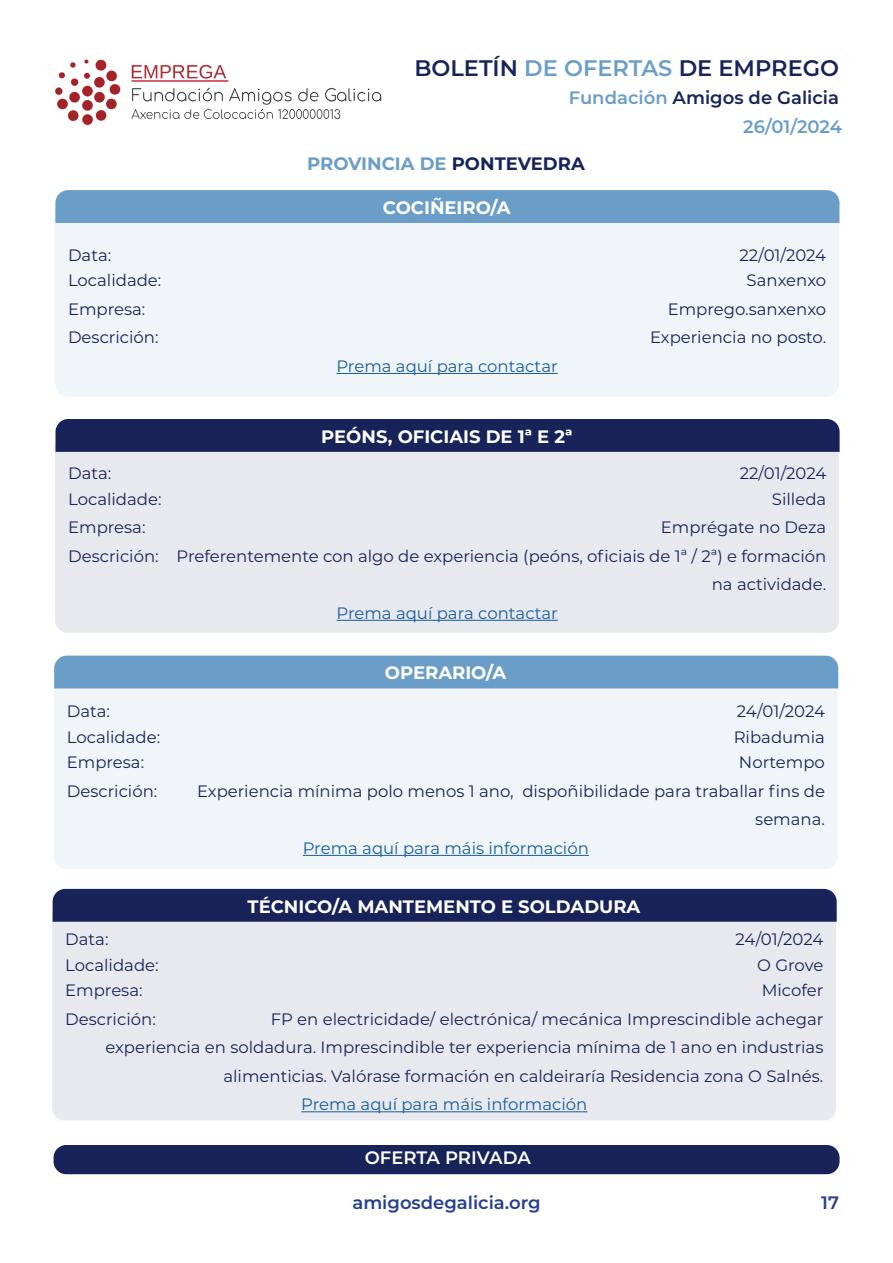
<style>
.page{position:relative;width:893px;height:1263px;background:#fff}
.page>*{position:absolute;margin:0;border:0;box-sizing:border-box;transform-origin:0 0}
.t1{font:600 22.5px "Montserrat";color:#172359}
.t2{font:700 18px "Montserrat";color:#fff}
.t3{font:600 18px/29.5px "Montserrat";color:#6a9dc8;text-align:right}
.t4{font:600 18px "Montserrat";color:#253f8e}
.t5{font:700 18px "Montserrat";color:#6a9dc8}
.t6{font:600 18px "Montserrat";letter-spacing:-.005em;color:#fff}
.t7{font:16.5px/28.5px "Montserrat";color:#172359;text-align:right}
.t8{font:16.5px "Montserrat";color:#175d9e}
.s1{color:#6a9dc8}
.s2{color:#172359}
</style>
<div class="page">
<img style="left:55px;top:59px;width:327px;height:66px">
<div style="left:54px;top:1145px;width:785px;height:29px;background:#172359;border-radius:13px"></div>
<div style="left:54px;top:688px;width:784px;height:181px;background:#f0f5f9"></div>
<div style="left:55px;top:443px;width:784px;height:190px;background:#e8e9ee"></div>
<div style="left:54px;top:656px;width:784px;height:32px;background:#6a9dc8"></div>
<div style="left:56px;top:419px;width:784px;height:33px;background:#172359"></div>
<hr style="left:303px;top:855px;width:286px;height:1px;background:#175d9e">
<hr style="left:337px;top:620px;width:221px;height:1px;background:#175d9e">
<div style="left:55px;top:223px;width:784px;height:174px;background:#f0f5f9"></div>
<div style="left:55px;top:190px;width:784px;height:33px;background:#6a9dc8"></div>
<hr style="left:336px;top:373px;width:222px;height:1px;background:#175d9e">
<div style="left:52px;top:913px;width:784px;height:207px;background:#e8e9ee"></div>
<div style="left:53px;top:889px;width:784px;height:33px;background:#172359"></div>
<hr style="left:301px;top:1111px;width:286px;height:1px;background:#175d9e">
<h1 class="t1" style="left:414px;top:52px;width:426px">BOLETÍN <span class="s1">DE OFERTAS</span> DE EMPREGO</h1>
<p class="t3" style="left:569px;top:82px;width:275px">Fundación <span class="s2">Amigos de Galicia<br></span>26/01/2024</p>
<p class="t5" style="left:307px;top:150px;width:279px">PROVINCIA DE <span class="s2">PONTEVEDRA</span></p>
<p class="t2" style="left:383px;top:195px;width:129px">COCIÑEIRO/A</p>
<p class="t7" style="left:68px;top:240px;width:45px">Data:</p>
<p class="t7" style="left:740px;top:240px;width:88px">22/01/2024</p>
<p class="t7" style="left:68px;top:266px;width:95px">Localidade:</p>
<p class="t7" style="left:747px;top:266px;width:81px">Sanxenxo</p>
<p class="t7" style="left:68px;top:294px;width:79px">Empresa:</p>
<p class="t7" style="left:668px;top:294px;width:160px">Emprego.sanxenxo</p>
<p class="t7" style="left:68px;top:323px;width:92px">Descrición:</p>
<p class="t7" style="left:650px;top:323px;width:178px">Experiencia no posto.</p>
<p class="t8" style="left:336px;top:355px;width:223px">Prema aquí para contactar</p>
<p class="t2" style="left:321px;top:423px;width:253px">PEÓNS, OFICIAIS DE 1ª E 2ª</p>
<p class="t7" style="left:68px;top:458px;width:45px">Data:</p>
<p class="t7" style="left:740px;top:458px;width:88px">22/01/2024</p>
<p class="t7" style="left:68px;top:484px;width:95px">Localidade:</p>
<p class="t7" style="left:772px;top:484px;width:56px">Silleda</p>
<p class="t7" style="left:68px;top:512px;width:79px">Empresa:</p>
<p class="t7" style="left:661px;top:512px;width:167px">Emprégate no Deza</p>
<p class="t7" style="left:68px;top:541px;width:760px">Descrición: Preferentemente con algo de experiencia (peóns, oficiais de 1ª / 2ª) e formación na actividade.</p>
<p class="t8" style="left:337px;top:601px;width:223px">Prema aquí para contactar</p>
<p class="t2" style="left:385px;top:660px;width:123px">OPERARIO/A</p>
<p class="t7" style="left:67px;top:696px;width:45px">Data:</p>
<p class="t7" style="left:737px;top:696px;width:90px">24/01/2024</p>
<p class="t7" style="left:67px;top:722px;width:95px">Localidade:</p>
<p class="t7" style="left:734px;top:722px;width:93px">Ribadumia</p>
<p class="t7" style="left:67px;top:747px;width:79px">Empresa:</p>
<p class="t7" style="left:739px;top:747px;width:88px">Nortempo</p>
<p class="t7" style="left:67px;top:776px;width:92px">Descrición:</p>
<p class="t7" style="left:197px;top:776px;width:629px">Experiencia mínima polo menos 1 ano, dispoñibilidade para traballar fins de semana.</p>
<p class="t8" style="left:303px;top:836px;width:288px">Prema aquí para máis información</p>
<p class="t2" style="left:248px;top:893px;width:394px">TÉCNICO/A MANTEMENTO E SOLDADURA</p>
<p class="t7" style="left:65px;top:924px;width:45px">Data:</p>
<p class="t7" style="left:735px;top:924px;width:90px">24/01/2024</p>
<p class="t7" style="left:65px;top:950px;width:95px">Localidade:</p>
<p class="t7" style="left:757px;top:950px;width:68px">O Grove</p>
<p class="t7" style="left:65px;top:975px;width:79px">Empresa:</p>
<p class="t7" style="left:762px;top:975px;width:63px">Micofer</p>
<p class="t7" style="left:65px;top:1004px;width:92px">Descrición:</p>
<p class="t7" style="left:105px;top:1004px;width:719px">FP en electricidade/ electrónica/ mecánica Imprescindible achegar<br>experiencia en soldadura. Imprescindible ter experiencia mínima de 1 ano en industrias alimenticias. Valórase formación en caldeiraría Residencia zona O Salnés.</p>
<p class="t8" style="left:301px;top:1093px;width:288px">Prema aquí para máis información</p>
<p class="t6" style="left:365px;top:1145px;width:168px">OFERTA PRIVADA</p>
<p class="t4" style="left:352px;top:1190px;width:190px">amigosdegalicia.org</p>
<p class="t4" style="left:821px;top:1190px;width:19px">17</p>
</div>
